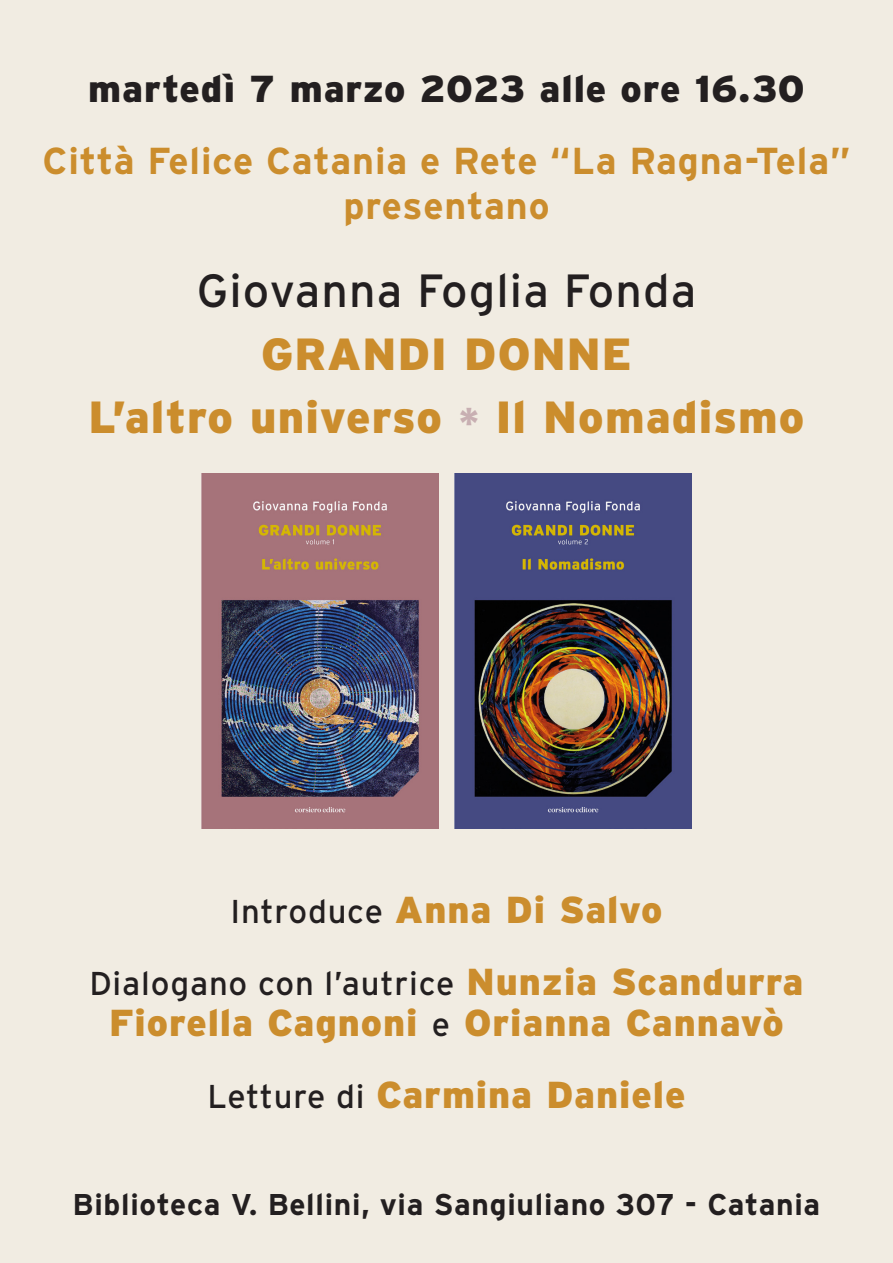
<style>
.page{position:relative;width:893px;height:1263px;background:#f1ece2}
.page>*{position:absolute;margin:0;border:0;box-sizing:border-box;transform-origin:0 0}
.Alette{font:46.5px "Interstate";letter-spacing:.025em;color:#231f20}
.Alette-2{font:900 45px "Interstate";letter-spacing:.025em;color:#cb8d2d}
.Alette-3{font:900 37.5px "Interstate";letter-spacing:.025em;color:#cb8d2d}
.Alette-4{font:700 37.5px "Interstate";letter-spacing:.025em;color:#cb8d2d}
.Alette-5{font:900 37.5px "Interstate";letter-spacing:.025em;color:#231f20}
.Alette-6{font:33px "Interstate";letter-spacing:.025em;color:#231f20}
.Alette-7{font:700 30px "Interstate";letter-spacing:.025em;color:#231f20}
.s1{font-size:36px;color:#c8afb2}
.s2{font-weight:400;font-size:33px;color:#231f20}
.s3{font-weight:900;font-size:37.5px;color:#cb8d2d}
</style>
<div class="page">
<img style="left:455px;top:474px;width:236px;height:354px">
<img style="left:202px;top:474px;width:236px;height:354px">
<p class="Alette-5" style="left:88px;top:61px;width:718px">martedì 7 marzo 2023 alle ore 16.30</p>
<p class="Alette-4" style="left:42px;top:134px;width:810px">Città Felice Catania e Rete “La Ragna-Tela”</p>
<p class="Alette-4" style="left:343px;top:179px;width:208px">presentano</p>
<p class="Alette" style="left:197px;top:258px;width:501px">Giovanna Foglia Fonda</p>
<p class="Alette-2" style="left:261px;top:321px;width:372px">GRANDI DONNE</p>
<p class="Alette-2" style="left:89px;top:384px;width:717px">L’altro universo <span class="s1">*</span> Il Nomadismo</p>
<p class="Alette-3" style="left:230px;top:882px;width:434px"><span class="s2">Introduce</span> Anna Di Salvo</p>
<p class="Alette-6" style="left:89px;top:960px;width:716px">Dialogano con l’autrice <span class="s3">Nunzia Scandurra</span></p>
<p class="Alette-3" style="left:109px;top:994px;width:676px">Fiorella Cagnoni <span class="s2">e</span> Orianna Cannavò</p>
<p class="Alette-3" style="left:207px;top:1066px;width:479px"><span class="s2">Letture di</span> Carmina Daniele</p>
<p class="Alette-7" style="left:73px;top:1182px;width:749px">Biblioteca V. Bellini, via Sangiuliano 307 - Catania</p>
</div>
